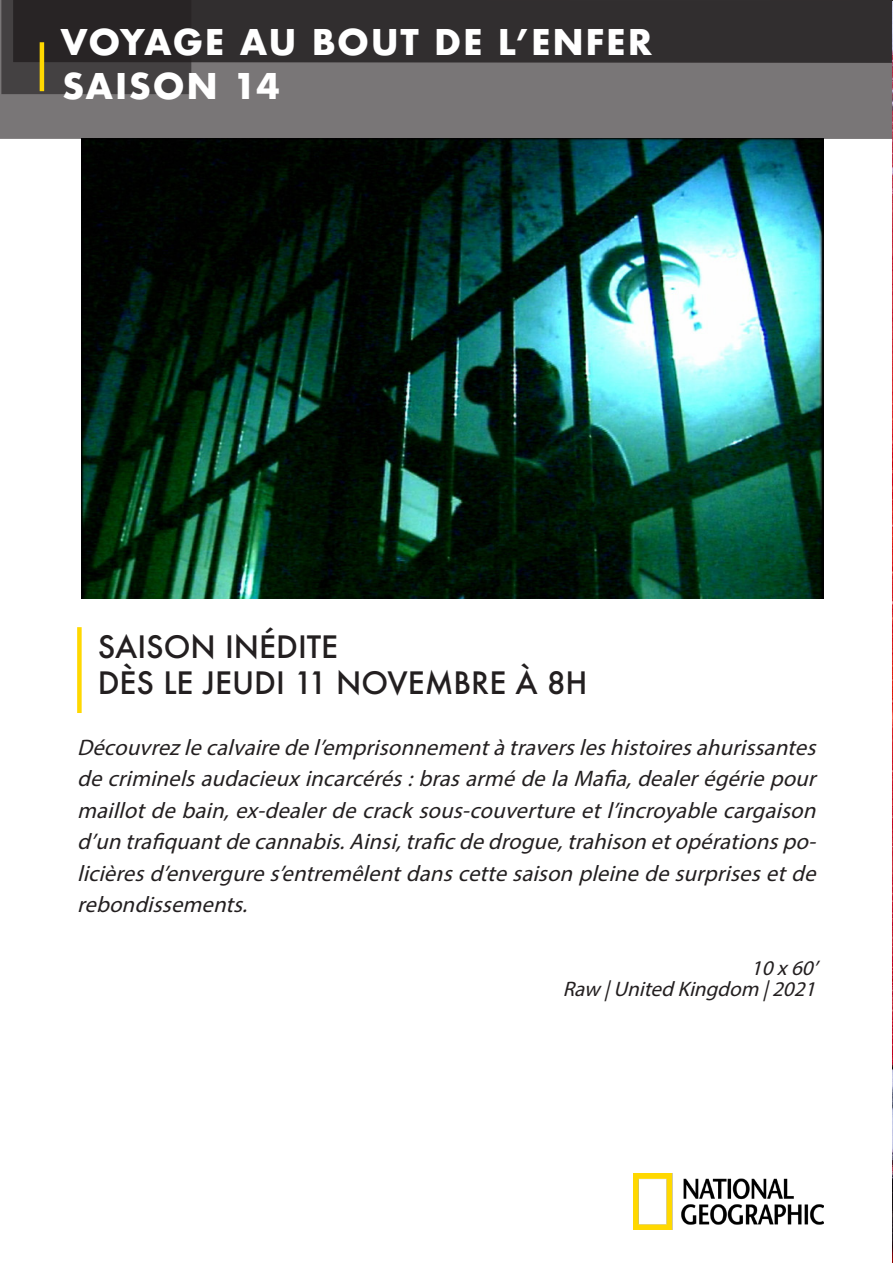
<style>
.page{position:relative;width:893px;height:1263px;background:#fff}
.page>*{position:absolute;margin:0;border:0;box-sizing:border-box;transform-origin:0 0}
.t1{font:700 34.5px "Futura";letter-spacing:.05em;color:#fff}
.t2{font:500 30px "Futura";color:#231f20}
.t3{font:italic 22.5px/31.5px "Myriad Pro";color:#231f20;text-align:justify}
.t4{font:italic 21px "Myriad Pro";color:#231f20}
</style>
<div class="page">
<div style="left:77px;top:627px;width:5px;height:86px;background:#ffd800"></div>
<div style="left:0;top:0;width:892px;height:139px;background:#797677"></div>
<div style="left:1px;top:0;width:190px;height:94px;background:#444142"></div>
<svg style="left:12px;top:0;width:881px;height:64px;background:#302d2e"></svg>
<hr style="left:40px;top:42px;width:4px;height:49px;background:#ffd800">
<img style="left:633px;top:1173px;width:190px;height:56px">
<img style="left:82px;top:139px;width:741px;height:459px">
<img style="left:892px;top:2px;width:1px;height:1261px">
<p class="t1" style="left:61px;top:17px;width:593px">VOYAGE AU BOUT DE L’ENFER</p>
<p class="t1" style="left:62px;top:61px;width:219px">SAISON 14</p>
<p class="t2" style="left:98px;top:626px;width:242px">SAISON INÉDITE</p>
<p class="t2" style="left:98px;top:662px;width:491px">DÈS LE JEUDI 11 NOVEMBRE À 8H</p>
<p class="t3" style="left:77px;top:731px;width:746px">Découvrezlecalvairedel’emprisonnementàtraversleshistoiresahurissantes decriminelsaudacieuxincarcérés:brasarmédelaMafia,dealerégériepour maillotdebain,ex-dealerdecracksous-couvertureetl’incroyablecargaison d’un trafiquantdecannabis.Ainsi,traficdedrogue,trahison etopérationspo&shy;licièresd’envergures’entremêlentdanscettesaison pleinedesurprisesetde rebondissements.</p>
<p class="t4" style="left:751px;top:955px;width:74px">10x60’</p>
<p class="t4" style="left:563px;top:976px;width:260px">Raw |United Kingdom |2021</p>
</div>
